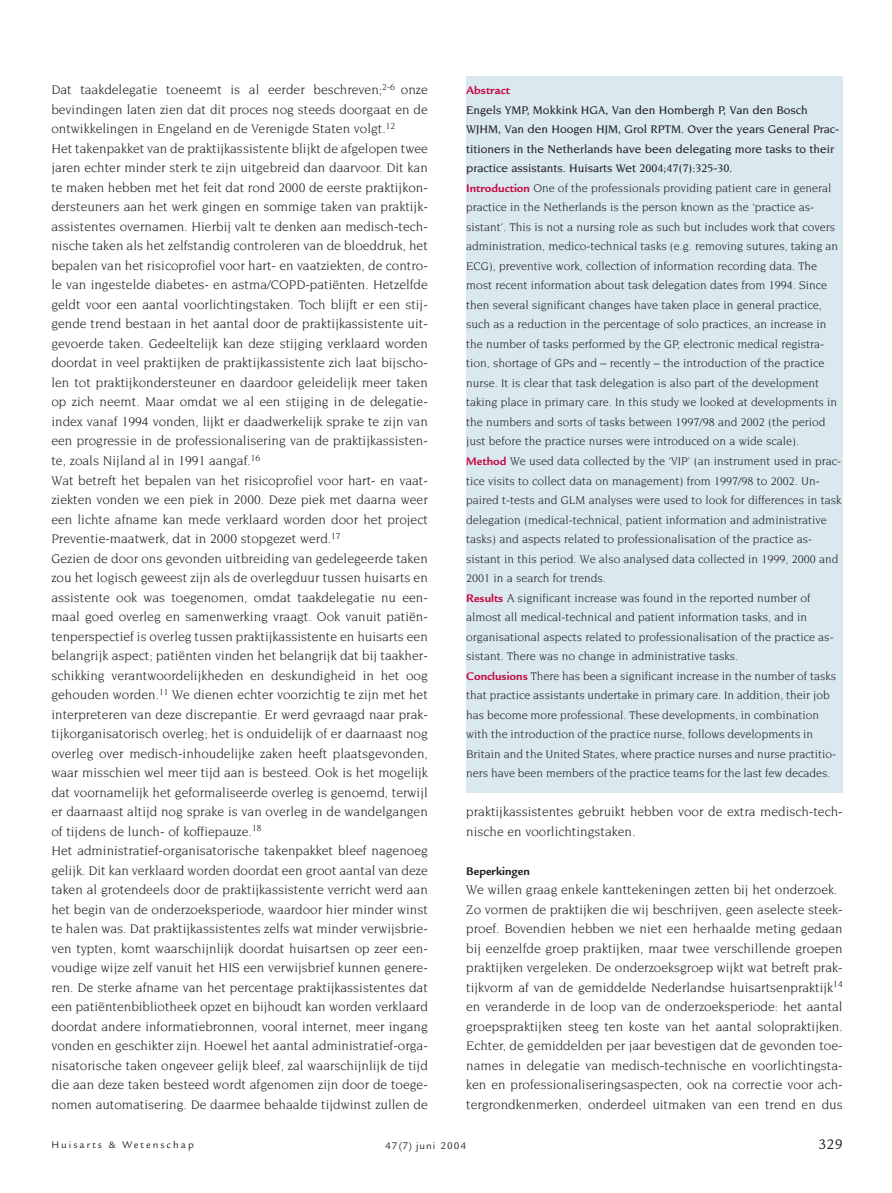
<style>
.page{position:relative;width:892px;height:1193px;background:#fff}
.page>*{position:absolute;margin:0;border:0;box-sizing:border-box;transform-origin:0 0}
.t1{font:15px "Legacy Sans";color:#231f20}
.t2{font:13.5px/19.5px "Novarese";color:#231f20}
.t3{font:12px/19.5px "Novarese";color:#231f20}
.t4{font:700 12px "Legacy Sans";color:#231f20}
.t5{font:700 12px "Legacy Sans";color:#c70b45}
.t6{font:10.5px "Legacy Sans";letter-spacing:.19em;color:#231f20}
.t7{font:10.5px "Legacy Sans";letter-spacing:.1em;color:#231f20}
.s1{font-weight:500}
.s2{font-family:"Legacy Sans";font-weight:700;color:#c70b45}
</style>
<div class="page">
<div style="left:466px;top:76px;width:377px;height:717px;background:#d9e9ef"></div>
<p class="t2" style="left:51px;top:81px;width:378px">Dat taakdelegatie toeneemt is al eerder beschreven;<sup>2-6</sup> onze bevindingen laten zien dat dit proces nog steeds doorgaat en de ontwikkelingen in Engeland en de Verenigde Staten volgt.<sup>12<br></sup>Het takenpakket van de praktijkassistente blijkt de afgelopen twee jaren echter minder sterk te zijn uitgebreid dan daarvoor. Dit kan te maken hebben met het feit dat rond 2000 de eerste praktijkon&shy;dersteuners aan het werk gingen en sommige taken van praktijk&shy;assistentes overnamen. Hierbij valt te denken aan medisch-tech&shy;nische taken als het zelfstandig controleren van de bloeddruk, het bepalen van het risicoprofiel voor hart- en vaatziekten, de contro&shy;le van ingestelde diabetes- en astma/COPD-patiënten. Hetzelfde geldt voor een aantal voorlichtingstaken. Toch blijft er een stij&shy;gende trend bestaan in het aantal door de praktijkassistente uit&shy;gevoerde taken. Gedeeltelijk kan deze stijging verklaard worden doordat in veel praktijken de praktijkassistente zich laat bijscho&shy;len tot praktijkondersteuner en daardoor geleidelijk meer taken op zich neemt. Maar omdat we al een stijging in de delegatie&shy;index vanaf 1994 vonden, lijkt er daadwerkelijk sprake te zijn van een progressie in de professionalisering van de praktijkassisten&shy;te, zoals Nijland al in 1991 aangaf.<sup>16<br></sup>Wat betreft het bepalen van het risicoprofiel voor hart- en vaat&shy;ziekten vonden we een piek in 2000. Deze piek met daarna weer een lichte afname kan mede verklaard worden door het project Preventie-maatwerk, dat in 2000 stopgezet werd.<sup>17<br></sup>Gezien de door ons gevonden uitbreiding van gedelegeerde taken zou het logisch geweest zijn als de overlegduur tussen huisarts en assistente ook was toegenomen, omdat taakdelegatie nu een&shy;maal goed overleg en samenwerking vraagt. Ook vanuit patiën&shy;tenperspectief is overleg tussen praktijkassistente en huisarts een belangrijk aspect; patiënten vinden het belangrijk dat bij taakher&shy;schikking verantwoordelijkheden en deskundigheid in het oog gehouden worden.<sup>11</sup> We dienen echter voorzichtig te zijn met het interpreteren van deze discrepantie. Er werd gevraagd naar prak&shy;tijkorganisatorisch overleg; het is onduidelijk of er daarnaast nog overleg over medisch-inhoudelijke zaken heeft plaatsgevonden, waar misschien wel meer tijd aan is besteed. Ook is het mogelijk dat voornamelijk het geformaliseerde overleg is genoemd, terwijl er daarnaast altijd nog sprake is van overleg in de wandelgangen of tijdens de lunch- of koffiepauze.<sup>18<br></sup>Het administratief-organisatorische takenpakket bleef nagenoeg gelijk. Dit kan verklaard worden doordat een groot aantal van deze taken al grotendeels door de praktijkassistente verricht werd aan het begin van de onderzoeksperiode, waardoor hier minder winst te halen was. Dat praktijkassistentes zelfs wat minder verwijsbrie&shy;ven typten, komt waarschijnlijk doordat huisartsen op zeer een&shy;voudige wijze zelf vanuit het HIS een verwijsbrief kunnen genere&shy;ren. De sterke afname van het percentage praktijkassistentes dat een patiëntenbibliotheek opzet en bijhoudt kan worden verklaard doordat andere informatiebronnen, vooral internet, meer ingang vonden en geschikter zijn. Hoewel het aantal administratief-orga&shy;nisatorische taken ongeveer gelijk bleef, zal waarschijnlijk de tijd die aan deze taken besteed wordt afgenomen zijn door de toege&shy;nomen automatisering. De daarmee behaalde tijdwinst zullen de</p>
<p class="t5" style="left:466px;top:86px;width:45px">Abstract</p>
<p class="t3" style="left:466px;top:101px;width:377px"><span class="s1">Engels YMP, Mokkink HGA, Van den Hombergh P, Van den Bosch WJHM, Van den Hoogen HJM, Grol RPTM. Over the years General Prac&shy;titioners in the Netherlands have been delegating more tasks to their practice assistants. Huisarts Wet 2004;47(7):325-30.<br></span><span class="s2">Introduction</span> One of the professionals providing patient care in general practice in the Netherlands is the person known as the ‘practice as&shy;sistant’. This is not a nursing role as such but includes work that covers administration, medico-technical tasks (e.g. removing sutures, taking an ECG), preventive work, collection of information recording data. The most recent information about task delegation dates from 1994. Since then several significant changes have taken place in general practice, such as a reduction in the percentage of solo practices, an increase in the number of tasks performed by the GP, electronic medical registra&shy;tion, shortage of GPs and – recently – the introduction of the practice nurse. It is clear that task delegation is also part of the development taking place in primary care. In this study we looked at developments in the numbers and sorts of tasks between 1997/98 and 2002 (the period just before the practice nurses were introduced on a wide scale).<br><span class="s2">Method</span> We used data collected by the ‘VIP’ (an instrument used in prac&shy;tice visits to collect data on management) from 1997/98 to 2002. Un&shy;paired t-tests and GLM analyses were used to look for differences in task delegation (medical-technical, patient information and administrative tasks) and aspects related to professionalisation of the practice as&shy;sistant in this period. We also analysed data collected in 1999, 2000 and 2001 in a search for trends.<br><span class="s2">Results</span> A significant increase was found in the reported number of almost all medical-technical and patient information tasks, and in organisational aspects related to professionalisation of the practice as&shy;sistant. There was no change in administrative tasks.<br><span class="s2">Conclusions</span> There has been a significant increase in the number of tasks that practice assistants undertake in primary care. In addition, their job has become more professional. These developments, in combination with the introduction of the practice nurse, follows developments in Britain and the United States, where practice nurses and nurse practitio&shy;ners have been members of the practice teams for the last few decades.</p>
<p class="t2" style="left:466px;top:802px;width:378px">praktijkassistentes gebruikt hebben voor de extra medisch-tech&shy;nische en voorlichtingstaken.</p>
<p class="t4" style="left:466px;top:866px;width:65px">Beperkingen</p>
<p class="t2" style="left:466px;top:880px;width:378px">We willen graag enkele kanttekeningen zetten bij het onderzoek.<br>Zo vormen de praktijken die wij beschrijven, geen aselecte steek&shy;proef. Bovendien hebben we niet een herhaalde meting gedaan bij eenzelfde groep praktijken, maar twee verschillende groepen praktijken vergeleken. De onderzoeksgroep wijkt wat betreft prak&shy;tijkvorm af van de gemiddelde Nederlandse huisartsenpraktijk<sup>14 </sup>en veranderde in de loop van de onderzoeksperiode: het aantal groepspraktijken steeg ten koste van het aantal solopraktijken.<br>Echter, de gemiddelden per jaar bevestigen dat de gevonden toe&shy;names in delegatie van medisch-technische en voorlichtingsta&shy;ken en professionaliseringsaspecten, ook na correctie voor ach&shy;tergrondkenmerken, onderdeel uitmaken van een trend en dus</p>
<p class="t6" style="left:51px;top:1140px;width:144px">Huisarts &amp; Wetenschap</p>
<p class="t7" style="left:385px;top:1140px;width:82px">47(7) juni 2004</p>
<p class="t1" style="left:818px;top:1137px;width:26px">329</p>
</div>
